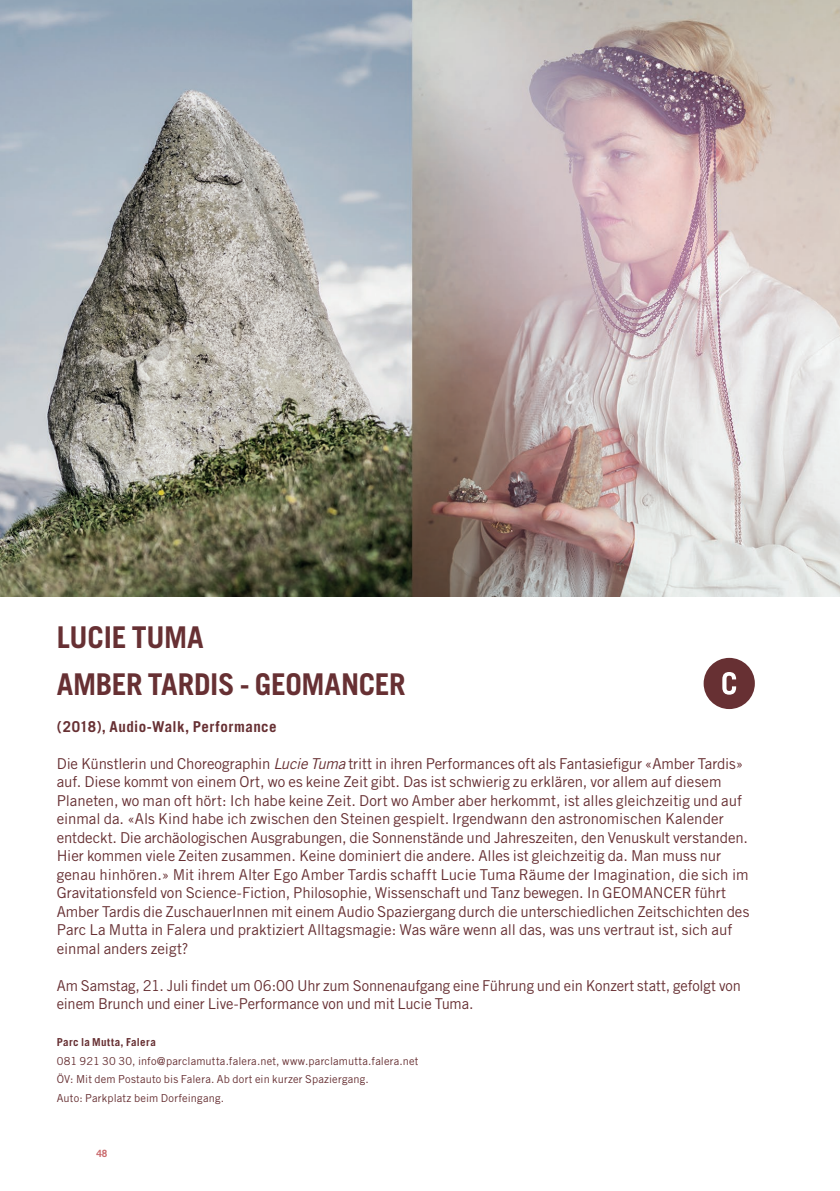
<style>
.page{position:relative;width:840px;height:1191px;background:#fff}
.page>*{position:absolute;margin:0;border:0;box-sizing:border-box;transform-origin:0 0}
.t1{font:700 30px "Trade Gothic LT Std";letter-spacing:-.01em;color:#673033}
.t2{font:15px/18.4px "Trade Gothic LT Std";letter-spacing:-.005em;color:#673033}
.t3{font:700 15px "Trade Gothic LT Std";letter-spacing:.03em;color:#673033}
.t4{font:11px "Trade Gothic LT Std";letter-spacing:.02em;color:#673033}
.t5{font:700 11px "Trade Gothic LT Std";letter-spacing:.035em;color:#673033}
.t6{font:700 10px "Trade Gothic LT Std";color:#ca6a6d}
.s1{font-style:italic}
</style>
<div class="page">
<img style="left:0;top:0;width:839px;height:596px">
<div style="left:703px;top:658px;width:51px;height:51px;background:#673033;border-radius:50%"></div>
<svg style="left:722px;top:672px;width:13px;height:22px"></svg>
<p class="t1" style="left:57px;top:618px;width:148px">LUCIE TUMA</p>
<p class="t1" style="left:57px;top:665px;width:350px">AMBER TARDIS - GEOMANCER</p>
<p class="t3" style="left:57px;top:717px;width:221px">(2018), Audio-Walk, Performance</p>
<p class="t2" style="left:57px;top:754px;width:693px">Die Künstlerin und Choreographin <span class="s1">Lucie Tuma</span> tritt in ihren Performances oft als Fantasiefigur «Amber Tardis» auf. Diese kommt von einem Ort, wo es keine Zeit gibt. Das ist schwierig zu erklären, vor allem auf diesem Planeten, wo man oft hört: Ich habe keine Zeit. Dort wo Amber aber herkommt, ist alles gleichzeitig und auf einmal da. «Als Kind habe ich zwischen den Steinen gespielt. Irgendwann den astronomischen Kalender entdeckt. Die archäologischen Ausgrabungen, die Sonnenstände und Jahreszeiten, den Venuskult verstanden.<br>Hier kommen viele Zeiten zusammen. Keine dominiert die andere. Alles ist gleichzeitig da. Man muss nur genau hinhören.» Mit ihrem Alter Ego Amber Tardis schafft Lucie Tuma Räume der Imagination, die sich im Gravitationsfeld von Science-Fiction, Philosophie, Wissenschaft und Tanz bewegen. In GEOMANCER führt Amber Tardis die ZuschauerInnen mit einem Audio Spaziergang durch die unterschiedlichen Zeitschichten des Parc La Mutta in Falera und praktiziert Alltagsmagie: Was wäre wenn all das, was uns vertraut ist, sich auf einmal anders zeigt?</p>
<p class="t2" style="left:57px;top:976px;width:685px">Am Samstag, 21. Juli findet um 06:00 Uhr zum Sonnenaufgang eine Führung und ein Konzert statt, gefolgt von einem Brunch und einer Live-Performance von und mit Lucie Tuma.</p>
<p class="t5" style="left:57px;top:1035px;width:101px">Parc la Mutta, Falera</p>
<p class="t4" style="left:57px;top:1054px;width:363px">081 921 30 30, info@parclamutta.falera.net, www.parclamutta.falera.net</p>
<p class="t4" style="left:57px;top:1072px;width:313px">ÖV: Mit dem Postauto bis Falera. Ab dort ein kurzer Spaziergang.</p>
<p class="t4" style="left:57px;top:1091px;width:169px">Auto: Parkplatz beim Dorfeingang.</p>
<p class="t6" style="left:96px;top:1147px;width:12px">48</p>
</div>
